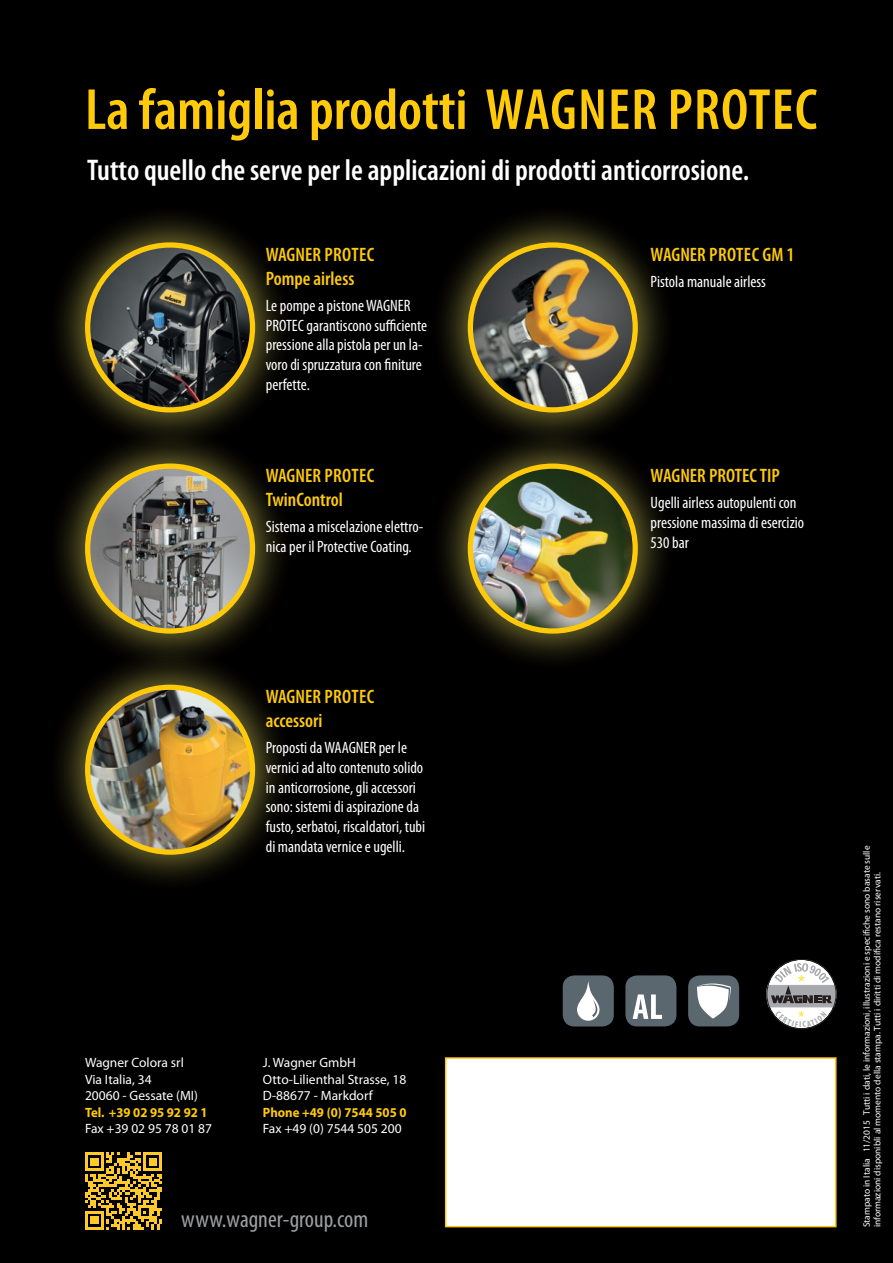
<style>
.page{position:relative;width:893px;height:1263px;background:#000}
.page>*{position:absolute;margin:0;border:0;box-sizing:border-box;transform-origin:0 0}
.t1{font:600 condensed 58.5px "Myriad Pro";color:#feca0a}
.t2{font:600 condensed 30px "Myriad Pro";color:#fff}
.t3{font:condensed 24px "Myriad Pro";color:#9d9fa2}
.t4{font:600 condensed 19.5px/23.4px "Myriad Pro";color:#feca0a}
.t5{font:condensed 16.5px/19.8px "Myriad Pro";color:#fff}
.t6{font:13.5px/16.5px "Myriad Pro";color:#fff}
.t7{font:700 13.5px "Myriad Pro";color:#feca0a;scale:.95 1}
.t8{font:9.45px/10.5px "Myriad Pro";color:#fff}
</style>
<div class="page">
<svg style="left:85px;top:1152px;width:77px;height:77px"></svg>
<div style="left:445px;top:1057px;width:391px;height:170px;background:#fff;border:2px solid #feca0a"></div>
<div style="left:46px;top:424px;width:248px;height:249px;background:#fff46d;opacity:.45"></div>
<img style="left:88px;top:466px;width:164px;height:165px">
<div style="left:85px;top:463px;width:170px;height:171px;border:5px solid #feca0a;border-radius:50%"></div>
<div style="left:46px;top:203px;width:248px;height:249px;background:#fff46d;opacity:.45"></div>
<img style="left:88px;top:245px;width:164px;height:165px;border-radius:82px">
<div style="left:85px;top:242px;width:170px;height:170px;border:5px solid #feca0a;border-radius:50%"></div>
<div style="left:429px;top:424px;width:248px;height:249px;background:#fff46d;opacity:.45"></div>
<img style="left:470px;top:466px;width:165px;height:165px;border-radius:82px">
<div style="left:468px;top:463px;width:170px;height:171px;border:5px solid #feca0a;border-radius:50%"></div>
<div style="left:563px;top:975px;width:51px;height:51px;background:#5a676e;border-radius:12px"></div>
<svg style="left:577px;top:981px;width:23px;height:40px"></svg>
<div style="left:625px;top:975px;width:51px;height:51px;background:#5a676e;border-radius:12px"></div>
<svg style="left:633px;top:994px;width:29px;height:25px"></svg>
<div style="left:688px;top:975px;width:51px;height:51px;background:#5a676e;border-radius:12px"></div>
<svg style="left:697px;top:983px;width:34px;height:36px"></svg>
<div style="left:46px;top:645px;width:248px;height:249px;background:#fff46d;opacity:.45"></div>
<img style="left:88px;top:687px;width:164px;height:165px;border-radius:82px">
<div style="left:85px;top:685px;width:170px;height:170px;border:5px solid #feca0a;border-radius:50%"></div>
<div style="left:429px;top:203px;width:248px;height:249px;background:#fff46d;opacity:.45"></div>
<img style="left:470px;top:245px;width:165px;height:165px;border-radius:82px">
<div style="left:468px;top:242px;width:170px;height:170px;border:5px solid #feca0a;border-radius:50%"></div>
<svg style="left:766px;top:963px;width:70px;height:64px"></svg>
<h1 class="t1" style="left:85px;top:78px;width:734px">La famiglia prodotti WAGNER PROTEC</h1>
<h2 class="t2" style="left:87px;top:153px;width:664px">Tutto quello che serve per le applicazioni di prodotti anticorrosione.</h2>
<p class="t4" style="left:266px;top:243px;width:110px">WAGNER PROTEC<br>Pompe airless</p>
<p class="t5" style="left:266px;top:295px;width:163px">Le pompe a pistone WAGNER<br>PROTEC garantiscono sufficiente pressione alla pistola per un la&shy;voro di spruzzatura con finiture perfette.</p>
<p class="t4" style="left:266px;top:465px;width:110px">WAGNER PROTEC<br>TwinControl</p>
<p class="t5" style="left:266px;top:516px;width:159px">Sistema a miscelazione elettro&shy;nica per il Protective Coating.</p>
<p class="t4" style="left:651px;top:243px;width:145px">WAGNER PROTEC GM 1</p>
<p class="t5" style="left:651px;top:272px;width:117px">Pistola manuale airless</p>
<p class="t4" style="left:651px;top:464px;width:131px">WAGNER PROTEC TIP</p>
<p class="t5" style="left:651px;top:493px;width:155px">Ugelli airless autopulenti con pressione massima di esercizio<br>530 bar</p>
<p class="t4" style="left:266px;top:685px;width:110px">WAGNER PROTEC accessori</p>
<p class="t5" style="left:266px;top:737px;width:161px">Proposti da WAAGNER per le vernici ad alto contenuto solido in anticorrosione, gli accessori sono: sistemi di aspirazione da fusto, serbatoi, riscaldatori, tubi di mandata vernice e ugelli.</p>
<p class="t6" style="left:85px;top:1054px;width:114px">Wagner Colora srl<br>Via Italia, 34<br>20060 - Gessate (MI)</p>
<p class="t7" style="left:85px;top:1103px;width:131px">Tel. +39 02 95 92 92 1</p>
<p class="t6" style="left:85px;top:1120px;width:129px">Fax +39 02 95 78 01 87</p>
<p class="t6" style="left:263px;top:1054px;width:145px">J. Wagner GmbH<br>Otto-Lilienthal Strasse, 18<br>D-88677 - Markdorf</p>
<p class="t7" style="left:263px;top:1103px;width:153px">Phone +49 (0) 7544 505 0</p>
<p class="t6" style="left:263px;top:1120px;width:140px">Fax +49 (0) 7544 505 200</p>
<h3 class="t3" style="left:181px;top:1205px;width:188px">www.wagner-group.com</h3>
<p class="t8" style="left:861px;top:1227px;width:383px;rotate:-90deg">Stampato in Italia 11/2015 Tutti i dati, le informazioni, illustrazioni e specifiche sono basate sulle informazioni disponibli al momento della stampa. Tutti i diritti di modifica restano riservati.</p>
</div>
